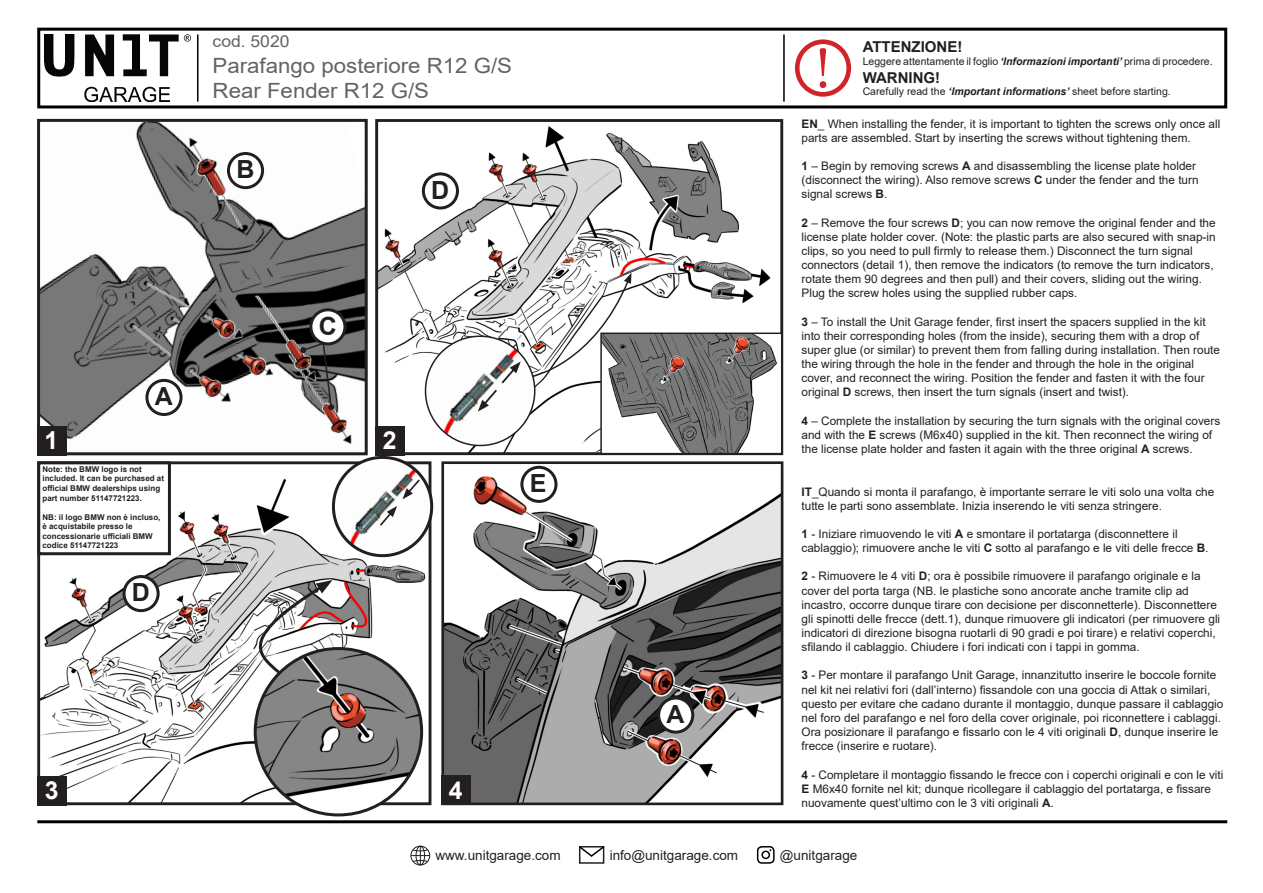
<style>
.page{position:relative;width:1263px;height:893px;background:#fff}
.page>*{position:absolute;margin:0;border:0;box-sizing:border-box;transform-origin:0 0}
.t1{font:58.95px "Minion Pro";color:#d1232a}
.t2{font:700 25.05px "Arial";color:#231f20}
.t3{font:700 24.9px "Arial";color:#fff}
.t4{font:21px "Arial";color:#636366;scale:1.06 1}
.t5{font:16.5px "Arial";color:#636366;scale:1.06 1}
.t6{font:700 15px "Arial";color:#231f20}
.t7{font:13.5px "Arial";color:#231f20}
.t8{font:11.85px/14.1px "Arial";color:#231f20}
.t9{font:10.5px "Arial";color:#231f20}
.t10{font:700 7.95px/9.6px "Arial";color:#231f20}
.s1{font-weight:700;font-style:italic}
.s2{font-weight:700}
</style>
<div class="page">
<img style="left:44px;top:34px;width:146px;height:68px">
<hr style="left:197px;top:34px;width:1px;height:68px;background:#000001">
<div style="left:37px;top:28px;width:1190px;height:80px;border:3px solid #000001"></div>
<svg style="left:411px;top:845px;width:19px;height:21px"></svg>
<div style="left:579px;top:846px;width:25px;height:18px;border:2px solid #231f20"></div>
<svg style="left:579px;top:846px;width:26px;height:12px"></svg>
<div style="left:757px;top:846px;width:18px;height:18px;border:2px solid #000001;border-radius:4px"></div>
<div style="left:761px;top:850px;width:9px;height:9px;border:2px solid #000001;border-radius:50%"></div>
<hr style="left:37px;top:820px;width:1190px;height:3px;background:#000001">
<hr style="left:783px;top:34px;width:2px;height:68px;background:#000001">
<div style="left:795px;top:39px;width:56px;height:58px;border:5px solid #d1232a;border-radius:50%"></div>
<img style="left:41px;top:123px;width:323px;height:317px">
<div style="left:37px;top:119px;width:331px;height:336px;border:3px solid #231f20"></div>
<img style="left:379px;top:126px;width:400px;height:207px">
<div style="left:375px;top:119px;width:408px;height:336px;border:3px solid #231f20"></div>
<img style="left:41px;top:478px;width:385px;height:323px">
<div style="left:37px;top:461px;width:394px;height:344px;border:3px solid #231f20"></div>
<img style="left:445px;top:494px;width:334px;height:307px">
<div style="left:441px;top:461px;width:342px;height:344px;border:3px solid #231f20"></div>
<img style="left:255px;top:649px;width:167px;height:166px;border-radius:83px">
<svg style="left:241px;top:580px;width:92px;height:97px"></svg>
<div style="left:37px;top:426px;width:30px;height:29px;background:#231f20"></div>
<div style="left:147px;top:380px;width:34px;height:34px;background:#fff;border-radius:50%"></div>
<div style="left:145px;top:379px;width:38px;height:37px;border:3px solid #231f20;border-radius:50%"></div>
<div style="left:37px;top:776px;width:30px;height:29px;background:#231f20"></div>
<div style="left:441px;top:776px;width:30px;height:29px;background:#231f20"></div>
<div style="left:228px;top:154px;width:35px;height:34px;background:#fff;border-radius:50%"></div>
<div style="left:227px;top:152px;width:37px;height:37px;border:3px solid #231f20;border-radius:50%"></div>
<div style="left:423px;top:174px;width:34px;height:34px;background:#fff;border-radius:50%"></div>
<div style="left:422px;top:172px;width:37px;height:37px;border:3px solid #231f20;border-radius:50%"></div>
<div style="left:39px;top:463px;width:130px;height:91px;background:#fff"></div>
<div style="left:37px;top:461px;width:134px;height:94px;border:3px solid #231f20"></div>
<div style="left:124px;top:576px;width:34px;height:35px;background:#fff;border-radius:50%"></div>
<div style="left:123px;top:575px;width:37px;height:37px;border:3px solid #231f20;border-radius:50%"></div>
<div style="left:659px;top:698px;width:34px;height:34px;background:#fff;border-radius:50%"></div>
<div style="left:657px;top:696px;width:37px;height:38px;border:3px solid #231f20;border-radius:50%"></div>
<img style="left:631px;top:336px;width:147px;height:115px">
<div style="left:600px;top:333px;width:182px;height:121px;border:2px solid #231f20"></div>
<svg style="left:300px;top:273px;width:331px;height:292px"></svg>
<p class="t5" style="left:213px;top:30px;width:74px">cod. 5020</p>
<p class="t4" style="left:213px;top:51px;width:284px">Parafango posteriore R12 G/S</p>
<p class="t4" style="left:213px;top:76px;width:206px">Rear Fender R12 G/S</p>
<p class="t2" style="left:236px;top:152px;width:20px">B</p>
<p class="t2" style="left:431px;top:172px;width:20px">D</p>
<p class="t2" style="left:155px;top:379px;width:20px">A</p>
<p class="t2" style="left:319px;top:308px;width:20px">C</p>
<p class="t3" style="left:45px;top:422px;width:15px">1</p>
<p class="t3" style="left:383px;top:423px;width:15px">2</p>
<p class="t10" style="left:43px;top:464px;width:123px">Note: the BMW logo is not included. It can be purchased at official BMW dealerships using part number 51147721223.</p>
<p class="t10" style="left:43px;top:512px;width:119px">NB: il logo BMW non è incluso, è acquistabile presso le concessionarie ufficiali BMW codice 51147721223</p>
<p class="t2" style="left:132px;top:575px;width:20px">D</p>
<p class="t2" style="left:530px;top:466px;width:18px">E</p>
<p class="t3" style="left:45px;top:773px;width:15px">3</p>
<p class="t3" style="left:449px;top:773px;width:15px">4</p>
<p class="t2" style="left:666px;top:696px;width:20px">A</p>
<p class="t6" style="left:863px;top:36px;width:101px">ATTENZIONE!</p>
<p class="t9" style="left:863px;top:54px;width:351px">Leggere attentamente il foglio <span class="s1">‘Informazioni importanti’</span> prima di procedere.</p>
<p class="t6" style="left:863px;top:67px;width:79px">WARNING!</p>
<p class="t9" style="left:863px;top:84px;width:310px">Carefully read the <span class="s1">‘Important informations’</span> sheet before starting.</p>
<p class="t8" style="left:801px;top:116px;width:420px"><span class="s2">EN</span>_ When installing the fender, it is important to tighten the screws only once all parts are assembled. Start by inserting the screws without tightening them.</p>
<p class="t8" style="left:801px;top:159px;width:399px"><span class="s2">1</span> – Begin by removing screws <span class="s2">A</span> and disassembling the license plate holder (disconnect the wiring). Also remove screws <span class="s2">C</span> under the fender and the turn signal screws <span class="s2">B</span>.</p>
<p class="t8" style="left:801px;top:215px;width:416px"><span class="s2">2</span> – Remove the four screws <span class="s2">D</span>; you can now remove the original fender and the license plate holder cover. (Note: the plastic parts are also secured with snap-in clips, so you need to pull firmly to release them.) Disconnect the turn signal connectors (detail 1), then remove the indicators (to remove the turn indicators, rotate them 90 degrees and then pull) and their covers, sliding out the wiring.</p>
<p class="t8" style="left:801px;top:286px;width:277px">Plug the screw holes using the supplied rubber caps.</p>
<p class="t8" style="left:801px;top:314px;width:420px"><span class="s2">3</span> – To install the Unit Garage fender, first insert the spacers supplied in the kit into their corresponding holes (from the inside), securing them with a drop of super glue (or similar) to prevent them from falling during installation. Then route the wiring through the hole in the fender and through the hole in the original cover, and reconnect the wiring. Position the fender and fasten it with the four original <span class="s2">D</span> screws, then insert the turn signals (insert and twist).</p>
<p class="t8" style="left:801px;top:413px;width:420px"><span class="s2">4</span> – Complete the installation by securing the turn signals with the original covers and with the <span class="s2">E</span> screws (M6x40) supplied in the kit. Then reconnect the wiring of the license plate holder and fasten it again with the three original <span class="s2">A</span> screws.</p>
<p class="t8" style="left:801px;top:484px;width:414px"><span class="s2">IT</span>_Quando si monta il parafango, è importante serrare le viti solo una volta che tutte le parti sono assemblate. Inizia inserendo le viti senza stringere.</p>
<p class="t8" style="left:801px;top:527px;width:408px"><span class="s2">1</span> - Iniziare rimuovendo le viti <span class="s2">A</span> e smontare il portatarga (disconnettere il cablaggio); rimuovere anche le viti <span class="s2">C</span> sotto al parafango e le viti delle frecce <span class="s2">B</span>.</p>
<p class="t8" style="left:801px;top:569px;width:420px"><span class="s2">2</span> - Rimuovere le 4 viti <span class="s2">D</span>; ora è possibile rimuovere il parafango originale e la cover del porta targa (NB. le plastiche sono ancorate anche tramite clip ad incastro, occorre dunque tirare con decisione per disconnetterle). Disconnettere gli spinotti delle frecce (dett.1), dunque rimuovere gli indicatori (per rimuovere gli indicatori di direzione bisogna ruotarli di 90 gradi e poi tirare) e relativi coperchi, sfilando il cablaggio. Chiudere i fori indicati con i tappi in gomma.</p>
<p class="t8" style="left:801px;top:668px;width:423px"><span class="s2">3</span> - Per montare il parafango Unit Garage, innanzitutto inserire le boccole fornite nel kit nei relativi fori (dall’interno) fissandole con una goccia di Attak o similari, questo per evitare che cadano durante il montaggio, dunque passare il cablaggio nel foro del parafango e nel foro della cover originale, poi riconnettere i cablaggi.<br>Ora posizionare il parafango e fissarlo con le 4 viti originali <span class="s2">D</span>, dunque inserire le frecce (inserire e ruotare).</p>
<p class="t8" style="left:801px;top:767px;width:423px"><span class="s2">4</span> - Completare il montaggio fissando le frecce con i coperchi originali e con le viti<br><span class="s2">E</span> M6x40 fornite nel kit; dunque ricollegare il cablaggio del portatarga, e fissare nuovamente quest’ultimo con le 3 viti originali <span class="s2">A</span>.</p>
<p class="t1" style="left:815px;top:29px;width:18px">!</p>
<p class="t7" style="left:435px;top:846px;width:127px">www.unitgarage.com</p>
<p class="t7" style="left:610px;top:846px;width:130px">info@unitgarage.com</p>
<p class="t7" style="left:780px;top:846px;width:79px">@unitgarage</p>
</div>
